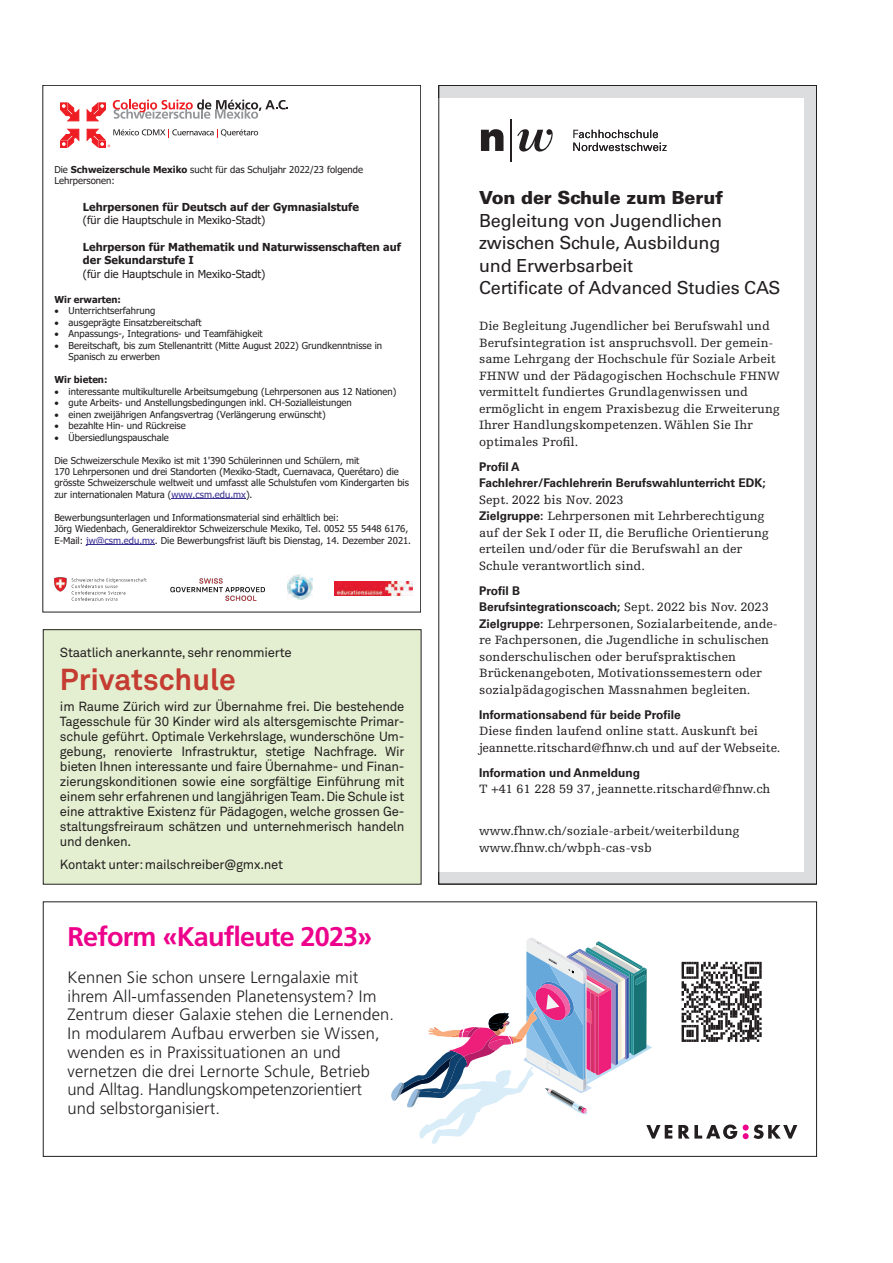
<style>
.page{position:relative;width:893px;height:1263px;background:#fff}
.page>*{position:absolute;margin:0;border:0;box-sizing:border-box;transform-origin:0 0}
.t1{font:700 30px "Akkurat Pro";color:#c53c32}
.t2{font:700 27px "Frutiger LT Std";letter-spacing:-.03em;color:#ed028c}
.t3{font:18px/22.5px "Univers LT Std";letter-spacing:-.01em;color:#231f20}
.t4{font:900 18px "Univers LT Std";letter-spacing:-.01em;color:#231f20}
.t5{font:300 16.5px/18.8px "Frutiger LT Std";letter-spacing:.005em;color:#231f20}
.t6{font:13.2px/15px "Akkurat Pro";letter-spacing:-.02em;color:#231f20;text-align:justify}
.t7{font:12.75px/16.5px "Egyptienne FLT Std";color:#231f20}
.t8{font:700 12px/16.5px "Univers LT Std";color:#231f20}
.t9{font:700 10.95px/13.4px "Tahoma";letter-spacing:.005em;color:#231f20}
.t10{font:10.95px "Tahoma";letter-spacing:.005em;color:#231f20}
.t11{font:9.45px/11.4px "Tahoma";color:#231f20}
.t12{font:700 9.45px "Tahoma";color:#231f20}
.t13{font:8.1px/9.9px "Tahoma";color:#231f20}
.t14{font:700 8.1px "Tahoma";color:#231f20}
.s1{font-weight:700}
.s2{color:#3a2f92}
.s3{font-family:"Univers LT Std";font-weight:700;font-size:12px}
.s4{font-family:"Egyptienne FLT Std";font-weight:400;font-size:12.75px}
</style>
<div class="page">
<div style="left:439px;top:85px;width:378px;height:799px;background:#dcdddf"></div>
<div style="left:438px;top:98px;width:366px;height:774px;background:#fff"></div>
<hr style="left:511px;top:119px;width:1px;height:43px;background:#231f20">
<svg style="left:481px;top:129px;width:22px;height:22px"></svg>
<svg style="left:517px;top:129px;width:36px;height:23px"></svg>
<svg style="left:573px;top:130px;width:94px;height:21px"></svg>
<div style="left:43px;top:630px;width:378px;height:254px;background:#e3efd0"></div>
<div style="left:43px;top:629px;width:378px;height:255px;border:1px solid #231f20"></div>
<svg style="left:391px;top:938px;width:281px;height:206px"></svg>
<svg style="left:678px;top:1124px;width:59px;height:15px"></svg>
<svg style="left:743px;top:1124px;width:54px;height:15px"></svg>
<svg style="left:682px;top:962px;width:80px;height:80px"></svg>
<div style="left:43px;top:901px;width:774px;height:256px;border:1px solid #231f20"></div>
<img style="left:54px;top:577px;width:211px;height:24px">
<img style="left:287px;top:575px;width:26px;height:25px">
<img style="left:334px;top:581px;width:78px;height:15px">
<hr style="left:171px;top:499px;width:75px;height:1px;background:#3a2f92">
<hr style="left:86px;top:544px;width:69px;height:1px;background:#3a2f92">
<svg style="left:61px;top:103px;width:18px;height:18px"></svg>
<svg style="left:87px;top:103px;width:18px;height:18px"></svg>
<svg style="left:61px;top:129px;width:18px;height:18px"></svg>
<svg style="left:113px;top:99px;width:175px;height:20px"></svg>
<svg style="left:87px;top:129px;width:171px;height:18px"></svg>
<p class="t11" style="left:54px;top:164px;width:310px">Die <span class="s1">Schweizerschule Mexiko</span> sucht für das Schuljahr 2022/23 folgende<br>Lehrpersonen:</p>
<p class="t9" style="left:83px;top:201px;width:278px">Lehrpersonen für Deutsch auf der Gymnasialstufe</p>
<p class="t10" style="left:83px;top:213px;width:184px">(für die Hauptschule in Mexiko-Stadt)</p>
<p class="t9" style="left:83px;top:241px;width:320px">Lehrperson für Mathematik und Naturwissenschaften auf der Sekundarstufe I</p>
<p class="t10" style="left:83px;top:266px;width:184px">(für die Hauptschule in Mexiko-Stadt)</p>
<p class="t12" style="left:54px;top:293px;width:68px">Wir erwarten:</p>
<p class="t11" style="left:54px;top:306px;width:102px">• Unterrichtserfahrung</p>
<p class="t11" style="left:54px;top:317px;width:149px">• ausgeprägte Einsatzbereitschaft</p>
<p class="t11" style="left:54px;top:329px;width:210px">• Anpassungs-, Integrations- und Teamfähigkeit</p>
<p class="t11" style="left:69px;top:340px;width:315px;text-indent:-14px">• Bereitschaft, bis zum Stellenantritt (Mitte August 2022) Grundkenntnisse in<br>Spanisch zu erwerben</p>
<p class="t12" style="left:54px;top:373px;width:55px">Wir bieten:</p>
<p class="t11" style="left:54px;top:386px;width:344px">• interessante multikulturelle Arbeitsumgebung (Lehrpersonen aus 12 Nationen)</p>
<p class="t11" style="left:54px;top:397px;width:299px">• gute Arbeits- und Anstellungsbedingungen inkl. CH-Sozialleistungen</p>
<p class="t11" style="left:54px;top:409px;width:273px">• einen zweijährigen Anfangsvertrag (Verlängerung erwünscht)</p>
<p class="t11" style="left:54px;top:421px;width:133px">• bezahlte Hin- und Rückreise</p>
<p class="t11" style="left:54px;top:432px;width:116px">• Übersiedlungspauschale</p>
<p class="t11" style="left:54px;top:455px;width:356px">Die Schweizerschule Mexiko ist mit 1'390 Schülerinnen und Schülern, mit<br>170 Lehrpersonen und drei Standorten (Mexiko-Stadt, Cuernavaca, Querétaro) die grösste Schweizerschule weltweit und umfasst alle Schulstufen vom Kindergarten bis zur internationalen Matura (<span class="s2">www.csm.edu.mx</span>).</p>
<p class="t11" style="left:54px;top:512px;width:358px">Bewerbungsunterlagen und Informationsmaterial sind erhältlich bei:<br>Jörg Wiedenbach, Generaldirektor Schweizerschule Mexiko, Tel. 0052 55 5448 6176,<br>E-Mail: <span class="s2">jw@csm.edu.mx</span>. Die Bewerbungsfrist läuft bis Dienstag, 14. Dezember 2021.</p>
<p class="t13" style="left:79px;top:168px;width:53px">Lehrpersonen:</p>
<p class="t11" style="left:103px;top:201px;width:158px">(für die Hauptschule in Mexiko-Stadt)</p>
<p class="t11" style="left:103px;top:247px;width:158px">(für die Hauptschule in Mexiko-Stadt)</p>
<p class="t14" style="left:79px;top:268px;width:59px">Wir erwarten:</p>
<p class="t13" style="left:91px;top:319px;width:80px">Spanisch zu erwerben</p>
<p class="t14" style="left:79px;top:337px;width:47px">Wir bieten:</p>
<p class="t13" style="left:79px;top:388px;width:100px">• Übersiedlungspauschale</p>
<p class="t13" style="left:79px;top:408px;width:264px">Die Schweizerschule Mexiko ist mit 1'390 Schülerinnen und Schülern, mit</p>
<p class="t13" style="left:79px;top:437px;width:172px">zur internationalen Matura (<span class="s2">www.csm.edu.mx</span>).</p>
<p class="t13" style="left:79px;top:457px;width:308px">Bewerbungsunterlagen und Informationsmaterial sind erhältlich bei:<br>Jörg Wiedenbach, Generaldirektor Schweizerschule Mexiko, Tel. 0052 55 5448 6176,<br>E-Mail: <span class="s2">jw@csm.edu.mx</span>. Die Bewerbungsfrist läuft bis Dienstag, 14. Dezember 2021.</p>
<h3 class="t6" style="left:60px;top:645px;width:233px">Staatlich anerkannte, sehr renommierte</h3>
<h1 class="t1" style="left:60px;top:661px;width:177px">Privatschule</h1>
<p class="t6" style="left:60px;top:699px;width:346px">im Raume Zürich wird zur Übernahme frei. Die bestehende Tagesschule für 30 Kinder wird als altersgemischte Primar&shy;schule geführt. Optimale Verkehrslage, wunderschöne Um&shy;gebung, renovierte Infrastruktur, stetige Nachfrage. Wir bieten Ihnen interessante und faire Übernahme- und Finan&shy;zierungskonditionen sowie eine sorgfältige Einführung mit einem sehr erfahrenen und langjährigen Team. Die Schule ist eine attraktive Existenz für Pädagogen, welche grossen Ge&shy;staltungsfreiraum schätzen und unternehmerisch handeln und denken.</p>
<h3 class="t6" style="left:60px;top:856px;width:225px">Kontakt unter: mailschreiber@gmx.net</h3>
<h2 class="t2" style="left:68px;top:920px;width:306px">Reform «Kaufleute 2023»</h2>
<p class="t5" style="left:68px;top:968px;width:328px">Kennen Sie schon unsere Lerngalaxie mit ihrem All-umfassenden Planetensystem? Im Zentrum dieser Galaxie stehen die Lernenden.<br>In modularem Aufbau erwerben sie Wissen, wenden es in Praxissituationen an und vernetzen die drei Lernorte Schule, Betrieb und Alltag. Handlungskompetenzorientiert<br>und selbstorganisiert.</p>
<h3 class="t4" style="left:479px;top:187px;width:246px">Von der Schule zum Beruf</h3>
<h3 class="t3" style="left:479px;top:209px;width:303px">Begleitung von Jugendlichen zwischen Schule, Ausbildung<br>und Erwerbsarbeit<br>Certificate of Advanced Studies CAS</h3>
<p class="t7" style="left:479px;top:318px;width:302px">Die Begleitung Jugendlicher bei Berufswahl und Berufsintegration ist anspruchsvoll. Der gemein&shy;same Lehrgang der Hochschule für Soziale Arbeit FHNW und der Pädagogischen Hochschule FHNW vermittelt fundiertes Grundlagenwissen und ermöglicht in engem Praxisbezug die Erweiterung Ihrer Handlungskompetenzen. Wählen Sie Ihr optimales Profil.</p>
<p class="t8" style="left:479px;top:458px;width:288px">Profil A<br>Fachlehrer/Fachlehrerin Berufswahlunterricht EDK;</p>
<h3 class="t7" style="left:479px;top:491px;width:291px">Sept. 2022 bis Nov. 2023<br><span class="s3">Zielgruppe:</span> Lehrpersonen mit Lehrberechtigung auf der Sek I oder II, die Berufliche Orientierung erteilen und/oder für die Berufswahl an der Schule verantwortlich sind.</h3>
<p class="t8" style="left:479px;top:582px;width:291px">Profil B<br>Berufsintegrationscoach; <span class="s4">Sept. 2022 bis Nov. 2023</span></p>
<p class="t7" style="left:479px;top:615px;width:300px"><span class="s3">Zielgruppe:</span> Lehrpersonen, Sozialarbeitende, ande&shy;re Fachpersonen, die Jugendliche in schulischen sonderschulischen oder berufspraktischen Brückenangeboten, Motivationssemestern oder sozialpädagogischen Massnahmen begleiten.</p>
<p class="t8" style="left:479px;top:706px;width:203px">Informationsabend für beide Profile</p>
<h3 class="t7" style="left:479px;top:723px;width:303px">Diese finden laufend online statt. Auskunft bei jeannette.ritschard@fhnw.ch und auf der Webseite.</h3>
<p class="t8" style="left:479px;top:764px;width:162px">Information und Anmeldung</p>
<h3 class="t7" style="left:479px;top:781px;width:293px">T +41 61 228 59 37, jeannette.ritschard@fhnw.ch</h3>
<h3 class="t7" style="left:479px;top:823px;width:262px">www.fhnw.ch/soziale-arbeit/weiterbildung www.fhnw.ch/wbph-cas-vsb</h3>
</div>
